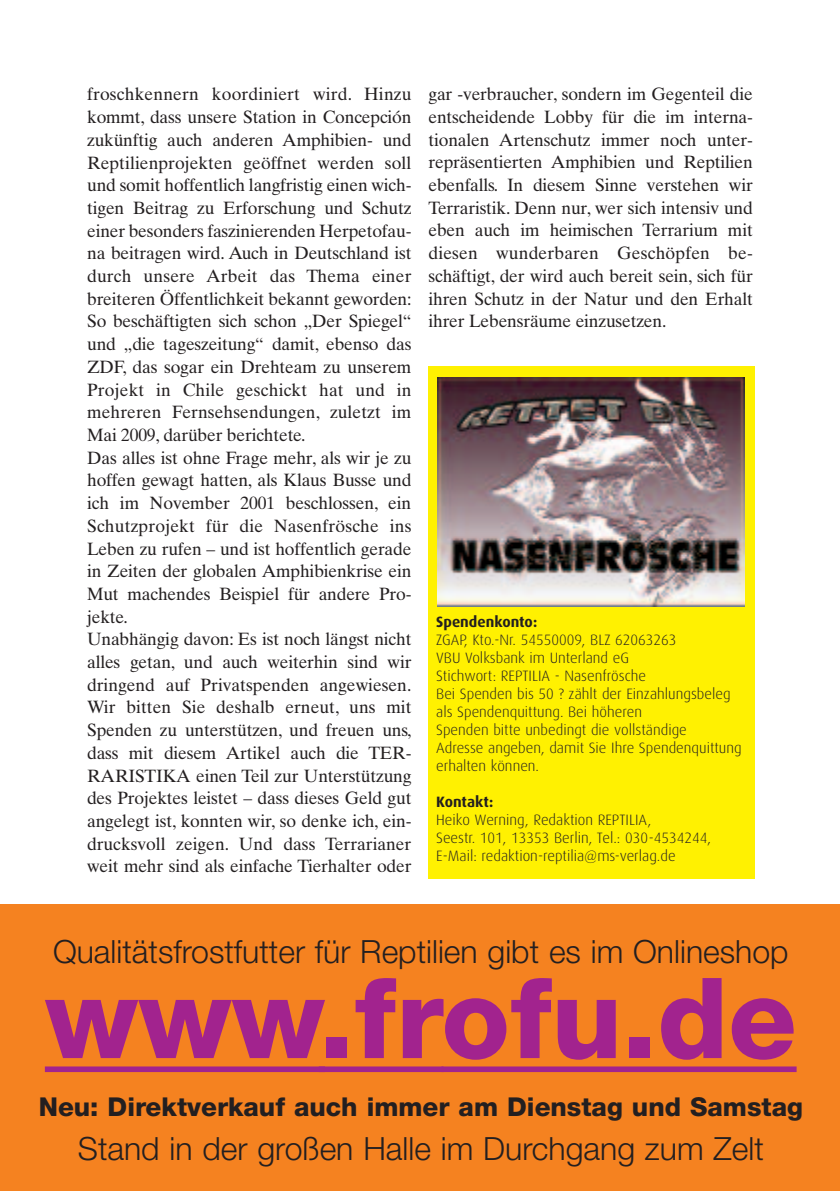
<style>
.page{position:relative;width:840px;height:1191px;background:#fff}
.page>*{position:absolute;margin:0;border:0;box-sizing:border-box;transform-origin:0 0}
.t1{font:800 112px "Helvetica Neue";color:#a2238e}
.t2{font:300 32px "Helvetica Neue";color:#231f20}
.t3{font:800 26px "Helvetica Neue";color:#231f20}
.t4{font:17.8px/22.6px "Times Ten";letter-spacing:-.01em;color:#231f20}
.t5{font:300 15px/18px "Dax";color:#231f20}
.s1{font-weight:700}
</style>
<div class="page">
<div style="left:428px;top:366px;width:326px;height:512px;background:#fff101"></div>
<div style="left:0;top:904px;width:839px;height:287px;background:#f58220"></div>
<div style="left:45px;top:1066px;width:280px;height:6px;background:#a2238e"></div>
<div style="left:318px;top:1066px;width:125px;height:6px;background:#a2238e"></div>
<div style="left:441px;top:1066px;width:355px;height:6px;background:#a2238e"></div>
<img style="left:437px;top:378px;width:307px;height:228px">
<p class="t4" style="left:87px;top:85px;width:326px">froschkennern koordiniert wird. Hinzu kommt, dass unsere Station in Concepción zukünftig auch anderen Amphibien- und Reptilienprojekten geöffnet werden soll und somit hoffentlich langfristig einen wich&shy;tigen Beitrag zu Erforschung und Schutz einer besonders faszinierenden Herpetofau&shy;na beitragen wird. Auch in Deutschland ist durch unsere Arbeit das Thema einer breiteren Öffentlichkeit bekannt geworden:<br>So beschäftigten sich schon „Der Spiegel“ und „die tageszeitung“ damit, ebenso das ZDF, das sogar ein Drehteam zu unserem Projekt in Chile geschickt hat und in mehreren Fernsehsendungen, zuletzt im Mai 2009, darüber berichtete.<br>Das alles ist ohne Frage mehr, als wir je zu hoffen gewagt hatten, als Klaus Busse und ich im November 2001 beschlossen, ein Schutzprojekt für die Nasenfrösche ins Leben zu rufen – und ist hoffentlich gerade in Zeiten der globalen Amphibienkrise ein Mut machendes Beispiel für andere Pro&shy;jekte.<br>Unabhängig davon: Es ist noch längst nicht alles getan, und auch weiterhin sind wir dringend auf Privatspenden angewiesen.<br>Wir bitten Sie deshalb erneut, uns mit Spenden zu unterstützen, und freuen uns, dass mit diesem Artikel auch die TER-RARISTIKA einen Teil zur Unterstützung des Projektes leistet – dass dieses Geld gut angelegt ist, konnten wir, so denke ich, ein&shy;drucksvoll zeigen. Und dass Terrarianer weit mehr sind als einfache Tierhalter oder</p>
<p class="t4" style="left:428px;top:85px;width:326px;text-align:justify">gar -verbraucher, sondern im Gegenteil die entscheidende Lobby für die im interna&shy;tionalen Artenschutz immer noch unter&shy;repräsentierten Amphibien und Reptilien ebenfalls. In diesem Sinne verstehen wir Terraristik. Denn nur, wer sich intensiv und eben auch im heimischen Terrarium mit diesen wunderbaren Geschöpfen be&shy;schäftigt, der wird auch bereit sein, sich für ihren Schutz in der Natur und den Erhalt ihrer Lebensräume einzusetzen.</p>
<p class="t5" style="left:436px;top:614px;width:307px"><span class="s1">Spendenkonto:<br></span>ZGAP, Kto.-Nr. 54550009, BLZ 62063263<br>VBU Volksbank im Unterland eG<br>Stichwort: REPTILIA - Nasenfrösche<br>Bei Spenden bis 50 ? zählt der Einzahlungsbeleg als Spendenquittung. Bei höheren<br>Spenden bitte unbedingt die vollständige<br>Adresse angeben, damit Sie Ihre Spendenquittung erhalten können.</p>
<p class="t5" style="left:436px;top:794px;width:276px"><span class="s1">Kontakt:<br></span>Heiko Werning, Redaktion REPTILIA,<br>Seestr. 101, 13353 Berlin, Tel.: 030-4534244, E-Mail: redaktion-reptilia@ms-verlag.de</p>
<p class="t2" style="left:53px;top:939px;width:736px">Qualitätsfrostfutter für Reptilien gibt es im Onlineshop</p>
<p class="t1" style="left:45px;top:978px;width:752px">www.frofu.de</p>
<p class="t3" style="left:39px;top:1097px;width:765px">Neu: Direktverkauf auch immer am Dienstag und Samstag</p>
<p class="t2" style="left:78px;top:1137px;width:687px">Stand in der großen Halle im Durchgang zum Zelt</p>
</div>
